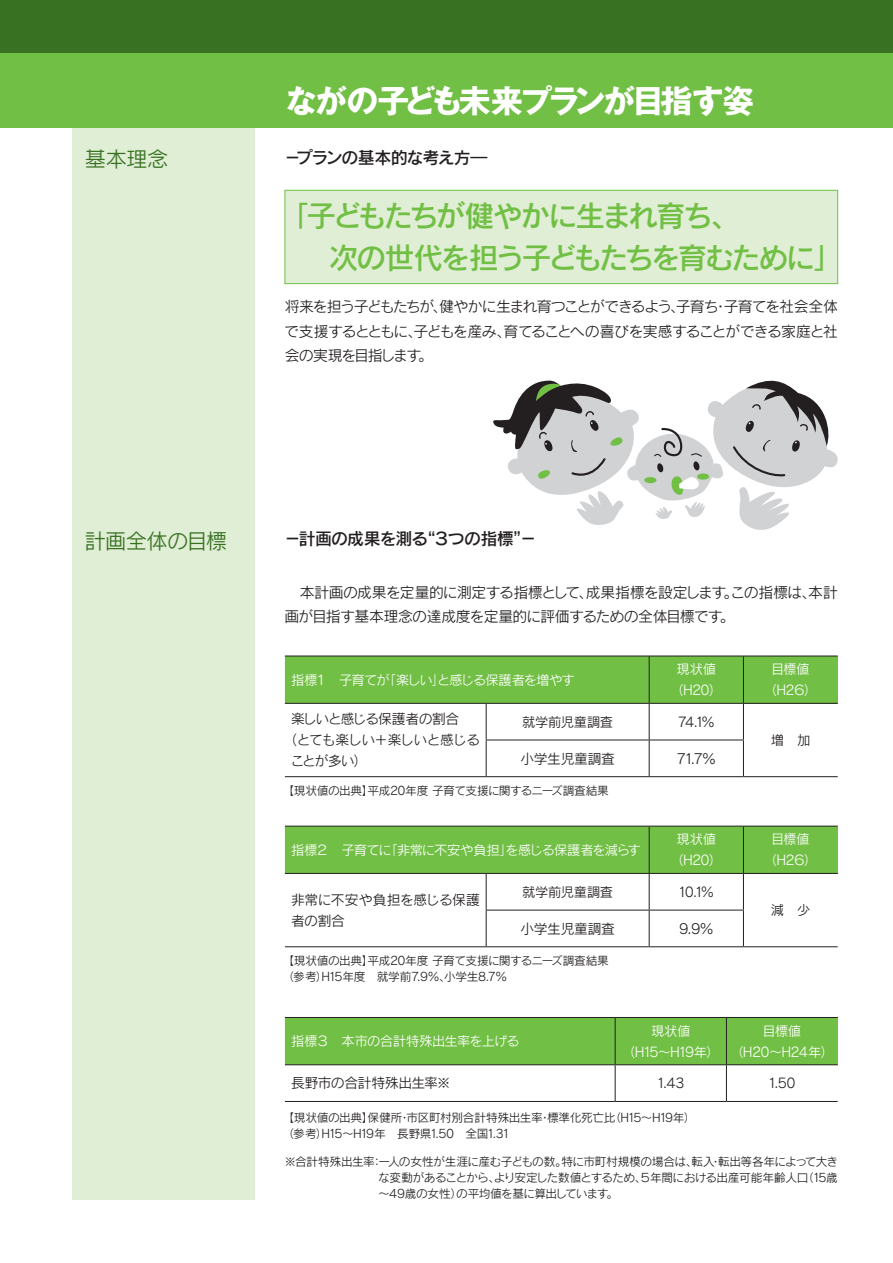
<style>
.page{position:relative;width:893px;height:1263px;background:#fff}
.page>*{position:absolute;margin:0;border:0;box-sizing:border-box;transform-origin:0 0}
.t1{font:700 31.95px "Gothic MB101 Pro";letter-spacing:-.08em;color:#fff}
.t2{font:29.7px/42.6px "Rodin Pro DB";letter-spacing:-.1em;color:#71bf44}
.t3{font:21.3px "Rodin Pro M";letter-spacing:-.035em;color:#397123}
.t4{font:16.95px "Rodin Pro DB";letter-spacing:-.055em;color:#231f20}
.t5{font:14.85px/24.5px "Rodin Pro M";letter-spacing:-.05em;color:#231f20;text-align:justify}
.t6{font:13.8px/21.3px "Rodin Pro M";letter-spacing:-.035em;color:#231f20}
.t7{font:13.8px "Rodin Pro M";letter-spacing:-.07em;color:#231f20}
.t8{font:13.35px/21.3px "Rodin Pro M";letter-spacing:-.065em;color:#fff;text-align:center}
.t9{font:13.35px "Rodin Pro M";letter-spacing:-.03em;color:#231f20}
.t10{font:13.35px/21.3px "Rodin Pro M";letter-spacing:-.15em;color:#fff;text-align:center}
.t11{font:11.7px/15.9px "Rodin Pro M";letter-spacing:-.04em;color:#231f20}
</style>
<div class="page">
<div style="left:72px;top:0;width:183px;height:1199px;background:#dfeed4"></div>
<div style="left:0;top:0;width:893px;height:128px;background:#71bf44"></div>
<div style="left:0;top:0;width:893px;height:52px;background:#397123"></div>
<div style="left:285px;top:190px;width:553px;height:94px;background:#dfeed4"></div>
<div style="left:284px;top:190px;width:554px;height:94px;border:1px solid #71bf44"></div>
<div style="left:285px;top:657px;width:458px;height:46px;background:#71bf44"></div>
<div style="left:743px;top:656px;width:95px;height:47px;background:#71bf44"></div>
<hr style="left:285px;top:656px;width:201px;height:1px;background:#231f20">
<hr style="left:486px;top:656px;width:163px;height:1px;background:#231f20">
<hr style="left:649px;top:656px;width:94px;height:1px;background:#231f20">
<hr style="left:649px;top:656px;width:1px;height:47px;background:#231f20">
<hr style="left:743px;top:656px;width:95px;height:1px;background:#231f20">
<hr style="left:743px;top:656px;width:1px;height:47px;background:#231f20">
<hr style="left:285px;top:703px;width:201px;height:1px;background:#231f20">
<hr style="left:285px;top:776px;width:201px;height:1px;background:#231f20">
<hr style="left:486px;top:703px;width:163px;height:1px;background:#231f20">
<hr style="left:486px;top:704px;width:1px;height:35px;background:#231f20">
<hr style="left:649px;top:703px;width:94px;height:1px;background:#231f20">
<hr style="left:649px;top:704px;width:1px;height:35px;background:#231f20">
<hr style="left:743px;top:703px;width:95px;height:1px;background:#231f20">
<hr style="left:743px;top:704px;width:1px;height:35px;background:#231f20">
<hr style="left:743px;top:776px;width:95px;height:1px;background:#231f20">
<hr style="left:486px;top:739px;width:163px;height:1px;background:#231f20">
<hr style="left:486px;top:740px;width:1px;height:36px;background:#231f20">
<hr style="left:649px;top:739px;width:95px;height:1px;background:#231f20">
<hr style="left:649px;top:740px;width:1px;height:36px;background:#231f20">
<hr style="left:743px;top:740px;width:1px;height:36px;background:#231f20">
<hr style="left:486px;top:776px;width:163px;height:1px;background:#231f20">
<hr style="left:649px;top:776px;width:94px;height:1px;background:#231f20">
<div style="left:285px;top:827px;width:458px;height:46px;background:#71bf44"></div>
<div style="left:743px;top:826px;width:95px;height:47px;background:#71bf44"></div>
<hr style="left:285px;top:826px;width:201px;height:1px;background:#231f20">
<hr style="left:486px;top:826px;width:163px;height:1px;background:#231f20">
<hr style="left:649px;top:826px;width:94px;height:1px;background:#231f20">
<hr style="left:649px;top:826px;width:1px;height:47px;background:#231f20">
<hr style="left:743px;top:826px;width:95px;height:1px;background:#231f20">
<hr style="left:743px;top:826px;width:1px;height:47px;background:#231f20">
<hr style="left:285px;top:873px;width:201px;height:1px;background:#231f20">
<hr style="left:285px;top:946px;width:201px;height:1px;background:#231f20">
<hr style="left:486px;top:873px;width:163px;height:1px;background:#231f20">
<hr style="left:486px;top:874px;width:1px;height:36px;background:#231f20">
<hr style="left:649px;top:873px;width:94px;height:1px;background:#231f20">
<hr style="left:649px;top:874px;width:1px;height:36px;background:#231f20">
<hr style="left:743px;top:873px;width:95px;height:1px;background:#231f20">
<hr style="left:743px;top:874px;width:1px;height:36px;background:#231f20">
<hr style="left:743px;top:946px;width:95px;height:1px;background:#231f20">
<hr style="left:486px;top:910px;width:163px;height:1px;background:#231f20">
<hr style="left:486px;top:910px;width:1px;height:36px;background:#231f20">
<hr style="left:649px;top:910px;width:95px;height:1px;background:#231f20">
<hr style="left:649px;top:910px;width:1px;height:36px;background:#231f20">
<hr style="left:743px;top:910px;width:1px;height:36px;background:#231f20">
<hr style="left:486px;top:946px;width:163px;height:1px;background:#231f20">
<hr style="left:649px;top:946px;width:94px;height:1px;background:#231f20">
<div style="left:285px;top:1018px;width:441px;height:46px;background:#71bf44"></div>
<div style="left:726px;top:1017px;width:112px;height:48px;background:#71bf44"></div>
<hr style="left:285px;top:1017px;width:330px;height:1px;background:#231f20">
<hr style="left:615px;top:1017px;width:111px;height:1px;background:#231f20">
<hr style="left:615px;top:1018px;width:1px;height:46px;background:#231f20">
<hr style="left:726px;top:1017px;width:112px;height:1px;background:#231f20">
<hr style="left:726px;top:1018px;width:1px;height:46px;background:#231f20">
<hr style="left:285px;top:1064px;width:330px;height:1px;background:#231f20">
<hr style="left:285px;top:1101px;width:330px;height:1px;background:#231f20">
<hr style="left:615px;top:1064px;width:111px;height:1px;background:#231f20">
<hr style="left:615px;top:1065px;width:1px;height:36px;background:#231f20">
<hr style="left:726px;top:1064px;width:112px;height:1px;background:#231f20">
<hr style="left:726px;top:1065px;width:1px;height:36px;background:#231f20">
<hr style="left:726px;top:1101px;width:112px;height:1px;background:#231f20">
<hr style="left:615px;top:1101px;width:111px;height:1px;background:#231f20">
<svg style="left:493px;top:380px;width:345px;height:150px"></svg>
<h3 class="t3" style="left:85px;top:146px;width:85px">基本理念</h3>
<h1 class="t1" style="left:285px;top:74px;width:470px">ながの子ども未来プランが目指す姿</h1>
<h3 class="t4" style="left:284px;top:146px;width:205px">－プランの基本的な考え方―</h3>
<h2 class="t2" style="left:329px;top:193px;width:516px;text-indent:-50px">「子どもたちが健やかに生まれ育ち、<br>次の世代を担う子どもたちを育むために」</h2>
<p class="t5" style="left:285px;top:294px;width:555px">将来を担う子どもたちが、健やかに生まれ育つことができるよう、子育ち・子育てを社会全体で支援するとともに、子どもを産み、育てることへの喜びを実感することができる家庭と社会の実現を目指します。</p>
<h3 class="t3" style="left:85px;top:527px;width:144px">計画全体の目標</h3>
<h3 class="t4" style="left:284px;top:528px;width:254px">－計画の成果を測る“３つの指標”－</h3>
<p class="t5" style="left:285px;top:579px;width:555px">　本計画の成果を定量的に測定する指標として、成果指標を設定します。この指標は、本計画が目指す基本理念の達成度を定量的に評価するための全体目標です。</p>
<p class="t8" style="left:291px;top:668px;width:285px">指標１　子育てが「楽しい」と感じる保護者を増やす</p>
<p class="t8" style="left:671px;top:658px;width:53px">現状値（H20）</p>
<p class="t8" style="left:764px;top:658px;width:55px">目標値（H2６）</p>
<p class="t7" style="left:291px;top:710px;width:170px">楽しいと感じる保護者の割合</p>
<p class="t6" style="left:283px;top:729px;width:198px">（とても楽しい＋楽しいと感じる</p>
<p class="t6" style="left:291px;top:750px;width:78px">ことが多い）</p>
<p class="t9" style="left:522px;top:713px;width:92px">就学前児童調査</p>
<p class="t9" style="left:678px;top:713px;width:39px">74.1％</p>
<p class="t9" style="left:771px;top:731px;width:41px">増　加</p>
<p class="t6" style="left:520px;top:747px;width:96px">小学生児童調査</p>
<p class="t6" style="left:676px;top:747px;width:41px">71.7％</p>
<p class="t11" style="left:282px;top:782px;width:328px">【現状値の出典】平成20年度 子育て支援に関するニーズ調査結果</p>
<p class="t8" style="left:291px;top:839px;width:351px">指標２　子育てに「非常に不安や負担」を感じる保護者を減らす</p>
<p class="t8" style="left:671px;top:828px;width:53px">現状値（H20）</p>
<p class="t8" style="left:764px;top:828px;width:55px">目標値（H2６）</p>
<p class="t6" style="left:291px;top:888px;width:190px">非常に不安や負担を感じる保護者の割合</p>
<p class="t9" style="left:522px;top:883px;width:92px">就学前児童調査</p>
<p class="t9" style="left:678px;top:883px;width:38px">10.1％</p>
<p class="t9" style="left:771px;top:901px;width:41px">減　少</p>
<p class="t6" style="left:520px;top:917px;width:96px">小学生児童調査</p>
<p class="t6" style="left:679px;top:917px;width:36px">9.9％</p>
<p class="t11" style="left:282px;top:952px;width:328px">【現状値の出典】平成20年度 子育て支援に関するニーズ調査結果（参考）H15年度　就学前7.9％、小学生8.7％</p>
<p class="t8" style="left:291px;top:1030px;width:230px">指標３　本市の合計特殊出生率を上げる</p>
<p class="t10" style="left:622px;top:1019px;width:99px">現状値<br>（H15～H19年）</p>
<p class="t8" style="left:730px;top:1019px;width:105px">目標値<br>（H20～H24年）</p>
<p class="t6" style="left:291px;top:1072px;width:161px">長野市の合計特殊出生率※</p>
<p class="t9" style="left:656px;top:1074px;width:30px">1.43</p>
<p class="t9" style="left:768px;top:1074px;width:29px">1.50</p>
<p class="t11" style="left:282px;top:1109px;width:415px">【現状値の出典】保健所・市区町村別合計特殊出生率・標準化死亡比（H15～H19年）（参考）H15～H19年　長野県1.50　全国1.31</p>
<p class="t11" style="left:378px;top:1153px;width:461px;text-align:justify;text-indent:-94px">※合計特殊出生率：一人の女性が生涯に産む子どもの数。特に市町村規模の場合は、転入・転出等各年によって大きな変動があることから、より安定した数値とするため、５年間における出産可能年齢人口（15歳～49歳の女性）の平均値を基に算出しています。</p>
</div>
